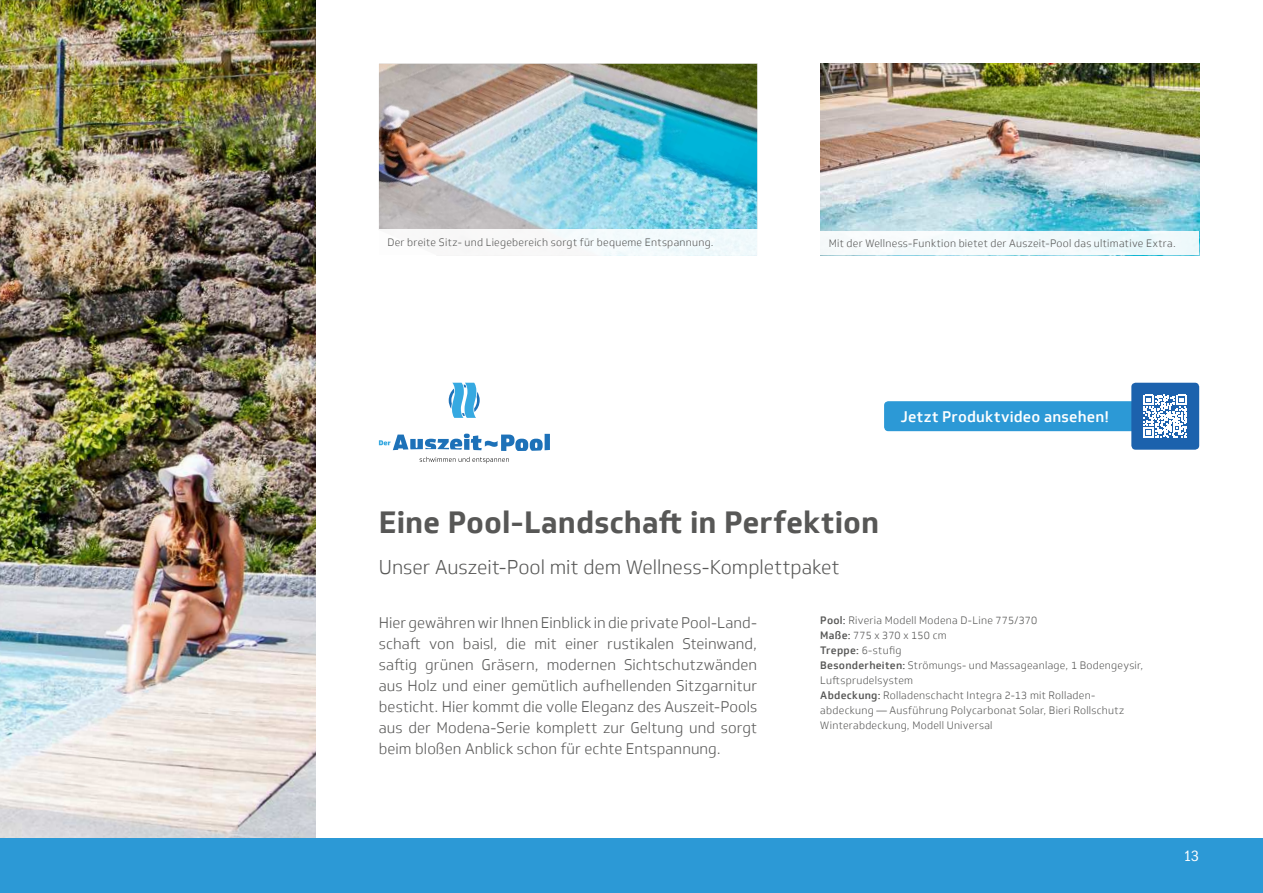
<style>
.page{position:relative;width:1263px;height:893px;background:#fff}
.page>*{position:absolute;margin:0;border:0;box-sizing:border-box;transform-origin:0 0}
.t1{font:700 30px "Soleto";color:#575756}
.t2{font:300 19.5px "Soleto";color:#575756}
.t3{font:300 15px/21px "Soleto";letter-spacing:.005em;color:#575756;text-align:justify}
.t4{font:500 15px "Soleto";letter-spacing:.01em;color:#fff}
.t5{font:15px "Franklin Gothic Book Cond ITC";color:#fff}
.t6{font:300 10.5px/15px "Soleto";letter-spacing:.025em;color:#575756}
.s1{font-weight:500}
</style>
<div class="page">
<img style="left:0;top:0;width:316px;height:839px">
<div style="left:0;top:839px;width:1263px;height:54px;background:#2c99d6"></div>
<div style="left:884px;top:401px;width:281px;height:30px;background:#2c99d6;border-radius:4px"></div>
<div style="left:1131px;top:383px;width:68px;height:67px;background:#1c62ad;border-radius:4px"></div>
<svg style="left:1143px;top:394px;width:44px;height:44px"></svg>
<svg style="left:420px;top:457px;width:89px;height:6px"></svg>
<svg style="left:379px;top:434px;width:171px;height:17px"></svg>
<svg style="left:449px;top:383px;width:31px;height:35px"></svg>
<img style="left:379px;top:64px;width:378px;height:166px">
<div style="left:379px;top:230px;width:378px;height:25px;background:#f7f8fa"></div>
<img style="left:820px;top:64px;width:379px;height:167px">
<div style="left:820px;top:231px;width:379px;height:24px;background:#f4fafb"></div>
<p class="t6" style="left:387px;top:235px;width:328px">Der breite Sitz- und Liegebereich sorgt für bequeme Entspannung.</p>
<p class="t6" style="left:829px;top:236px;width:348px">Mit der Wellness-Funktion bietet der Auszeit-Pool das ultimative Extra.</p>
<h3 class="t4" style="left:901px;top:410px;width:209px">Jetzt Produktvideo ansehen!</h3>
<h1 class="t1" style="left:379px;top:503px;width:502px">Eine Pool-Landscha昀琀 in Perfektion</h1>
<h2 class="t2" style="left:379px;top:556px;width:462px">Unser Auszeit-Pool mit dem Wellness-Komplettpaket</h2>
<p class="t3" style="left:379px;top:612px;width:380px">Hier gewähren wir Ihnen Einblick in die private Pool-Land&shy;scha昀琀 von baisl, die mit einer rustikalen Steinwand, sa昀琀ig grünen Gräsern, modernen Sichtschutzwänden aus Holz und einer gemütlich aufhellenden Sitzgarnitur besticht. Hier kommt die volle Eleganz des Auszeit-Pools aus der Modena-Serie komplett zur Geltung und sorgt beim bloßen Anblick schon für echte Entspannung.</p>
<p class="t6" style="left:820px;top:613px;width:325px"><span class="s1">Pool:</span> Riveria Modell Modena D-Line 775/370<br><span class="s1">Maße:</span> 775 x 370 x 150 cm<br><span class="s1">Treppe:</span> 6-stu昀椀g<br><span class="s1">Besonderheiten:</span> Strömungs- und Massageanlage, 1 Bodengeysir, Lu昀琀sprudelsystem<br><span class="s1">Abdeckung:</span> Rolladenschacht Integra 2-13 mit Rolladen&shy;abdeckung — Ausführung Polycarbonat Solar, Bieri Rollschutz Winterabdeckung, Modell Universal</p>
<h3 class="t5" style="left:1183px;top:847px;width:17px">13</h3>
</div>
